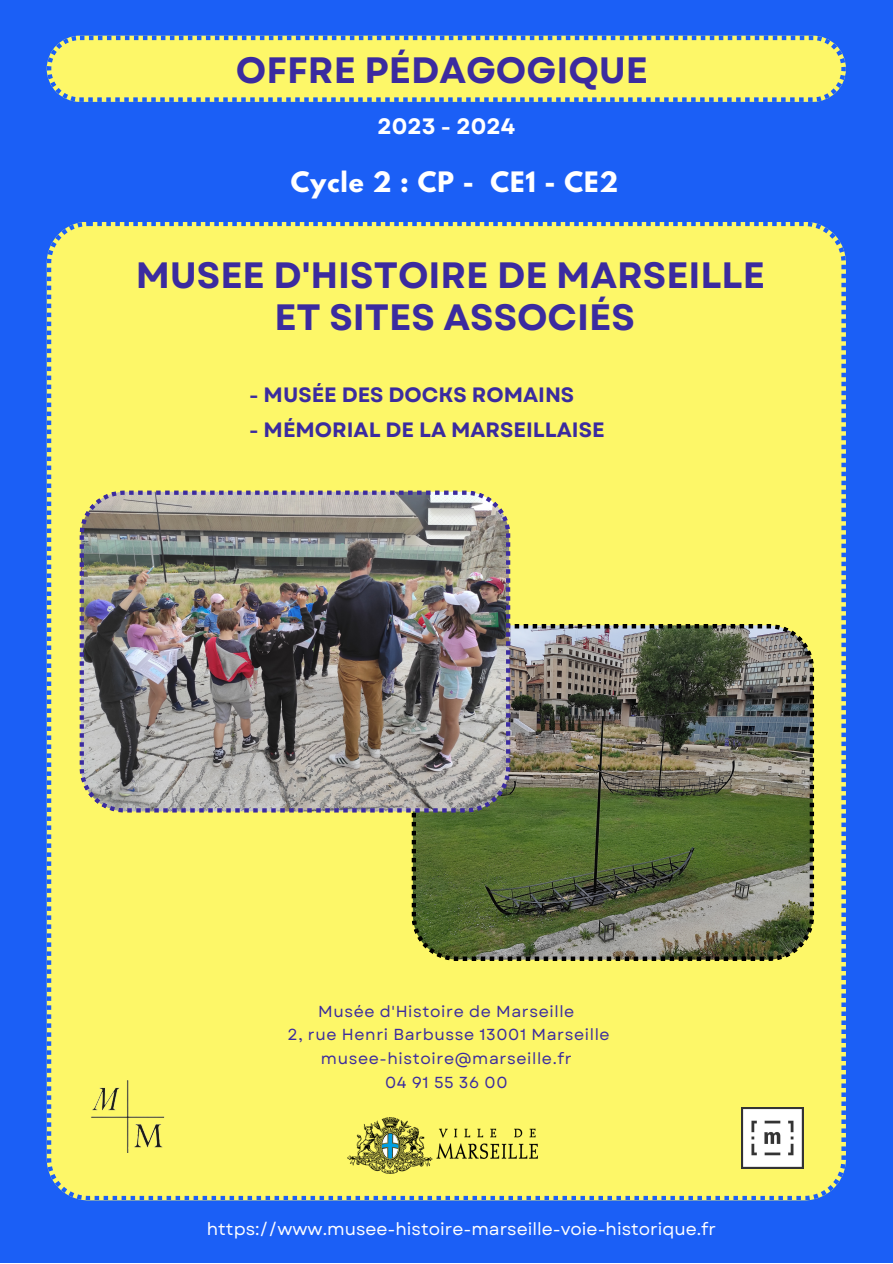
<style>
.page{position:relative;width:893px;height:1264px;background:#fff}
.page>*{position:absolute;margin:0;border:0;box-sizing:border-box;transform-origin:0 0}
.t1{font:700 36.6px "Garet";color:#3b2b9f}
.t2{font:700 24.9px "League Spartan";letter-spacing:.04em;color:#fff}
.t3{font:700 22.35px "Garet";color:#fff}
.t4{font:700 20.7px "Garet";color:#3b2b9f}
.t5{font:17.4px "Garet";color:#fff}
.t6{font:15.9px "Garet";letter-spacing:.04em;color:#3b2b9f}
</style>
<div class="page">
<div style="left:0;top:0;width:892px;height:1262px;background:#1b5ff6"></div>
<div style="left:47px;top:222px;width:798px;height:977px;background:#fdf768"></div>
<img style="left:81px;top:1080px;width:96px;height:72px">
<img style="left:411px;top:624px;width:403px;height:337px">
<img style="left:741px;top:1106px;width:62px;height:62px">
<img style="left:348px;top:1117px;width:190px;height:55px">
<svg style="left:47px;top:36px;width:798px;height:66px;background:#e9ea74"></svg>
<img style="left:79px;top:490px;width:431px;height:322px">
<p class="t1" style="left:236px;top:44px;width:413px">OFFRE PÉDAGOGIQUE</p>
<p class="t3" style="left:377px;top:110px;width:139px">2023 - 2024</p>
<p class="t2" style="left:291px;top:170px;width:329px">Cycle 2 : CP - CE1 - CE2</p>
<p class="t1" style="left:136px;top:249px;width:630px">MUSEE D'HISTOIRE DE MARSEILLE</p>
<p class="t1" style="left:274px;top:290px;width:362px">ET SITES ASSOCIÉS</p>
<p class="t4" style="left:249px;top:380px;width:326px">- MUSÉE DES DOCKS ROMAINS</p>
<p class="t4" style="left:249px;top:415px;width:357px">- MÉMORIAL DE LA MARSEILLAISE</p>
<p class="t6" style="left:318px;top:999px;width:258px">Musée d'Histoire de Marseille</p>
<p class="t6" style="left:287px;top:1023px;width:324px">2, rue Henri Barbusse 13001 Marseille</p>
<p class="t6" style="left:321px;top:1046px;width:252px">musee-histoire@marseille.fr</p>
<p class="t6" style="left:385px;top:1070px;width:124px">04 91 55 36 00</p>
<p class="t5" style="left:207px;top:1216px;width:511px">https://www.musee-histoire-marseille-voie-historique.fr</p>
</div>
